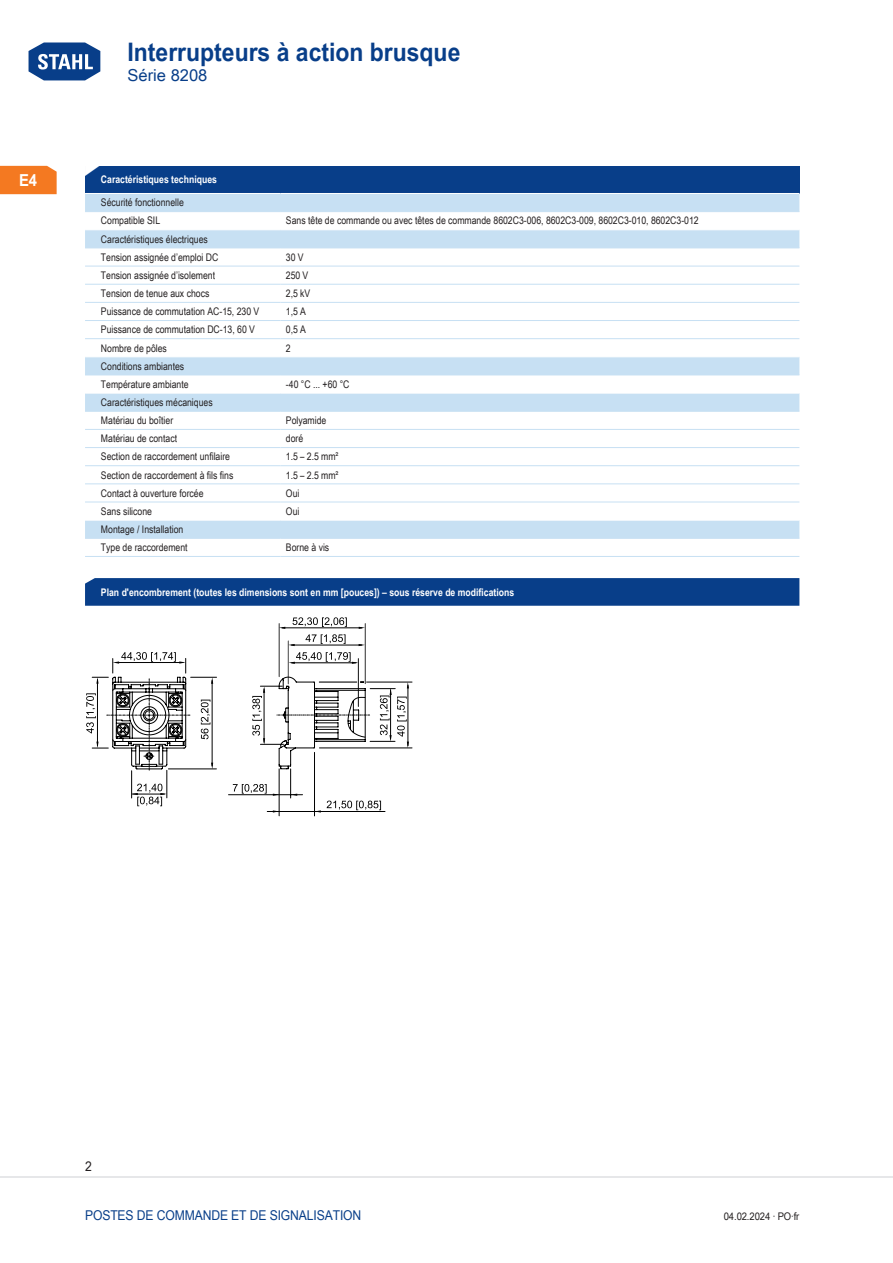
<style>
.page{position:relative;width:893px;height:1263px;background:#fff}
.page>*{position:absolute;margin:0;border:0;box-sizing:border-box;transform-origin:0 0}
.t1{font:700 25.5px "Arial Unicode MS";color:#083e89;scale:.9 1}
.TabHeader1stColumn{font:700 24px "Arial Unicode MS";color:#fff;scale:1.45 1}
.t2{font:16.5px "Arial Unicode MS";color:#083e89}
.t3{font:700 16.5px "Arial Unicode MS";color:#fff;scale:.9 1}
.t4{font:13.5px "Arial Unicode MS";letter-spacing:-.01em;color:#083e89;scale:.9 1}
.t5{font:13.5px "Arial Unicode MS";color:#231f20;scale:.9 1}
.TabBody1stColumn{font:10.5px "Arial Unicode MS";color:#231f20;scale:.83 1}
.TabBodyLeft{font:10.5px "Arial Unicode MS";color:#231f20;scale:.83 1}
.TabHeader1stColumn-2{font:700 10.5px "Arial Unicode MS";color:#fff;scale:.83 1}
.TabBodyLeft-2{font:10.5px "Arial Unicode MS";color:#231f20;scale:.9 1}
.s1{font-weight:400;font-size:31.65px;color:#fff}
</style>
<div class="page">
<svg style="left:28px;top:42px;width:73px;height:39px"></svg>
<hr style="left:0;top:1176px;width:893px;height:2px;background:#e6e7e9">
<div style="left:0;top:166px;width:57px;height:28px;background:#f47921"></div>
<div style="left:85px;top:166px;width:714px;height:27px;background:#083e89"></div>
<svg style="left:85px;top:194px;width:714px;height:344px"></svg>
<hr style="left:85px;top:211px;width:196px;height:1px;background:#c7e0f3">
<hr style="left:281px;top:211px;width:518px;height:1px;background:#c7e0f3">
<hr style="left:85px;top:229px;width:196px;height:1px;background:#fff">
<hr style="left:281px;top:229px;width:518px;height:1px;background:#fff">
<hr style="left:85px;top:248px;width:196px;height:1px;background:#c7e0f3">
<hr style="left:281px;top:248px;width:518px;height:1px;background:#c7e0f3">
<hr style="left:85px;top:266px;width:196px;height:1px;background:#c7e0f3">
<hr style="left:281px;top:266px;width:518px;height:1px;background:#c7e0f3">
<hr style="left:85px;top:284px;width:196px;height:1px;background:#c7e0f3">
<hr style="left:281px;top:284px;width:518px;height:1px;background:#c7e0f3">
<hr style="left:85px;top:302px;width:196px;height:1px;background:#c7e0f3">
<hr style="left:281px;top:302px;width:518px;height:1px;background:#c7e0f3">
<hr style="left:85px;top:320px;width:196px;height:1px;background:#c7e0f3">
<hr style="left:281px;top:320px;width:518px;height:1px;background:#c7e0f3">
<hr style="left:85px;top:338px;width:196px;height:1px;background:#c7e0f3">
<hr style="left:281px;top:338px;width:518px;height:1px;background:#c7e0f3">
<hr style="left:85px;top:356px;width:196px;height:1px;background:#fff">
<hr style="left:281px;top:356px;width:518px;height:1px;background:#fff">
<hr style="left:85px;top:375px;width:196px;height:1px;background:#c7e0f3">
<hr style="left:281px;top:375px;width:518px;height:1px;background:#c7e0f3">
<hr style="left:85px;top:393px;width:196px;height:1px;background:#fff">
<hr style="left:281px;top:393px;width:518px;height:1px;background:#fff">
<hr style="left:85px;top:411px;width:196px;height:1px;background:#c7e0f3">
<hr style="left:281px;top:411px;width:518px;height:1px;background:#c7e0f3">
<hr style="left:85px;top:429px;width:196px;height:1px;background:#c7e0f3">
<hr style="left:281px;top:429px;width:518px;height:1px;background:#c7e0f3">
<hr style="left:85px;top:447px;width:196px;height:1px;background:#c7e0f3">
<hr style="left:281px;top:447px;width:518px;height:1px;background:#c7e0f3">
<hr style="left:85px;top:465px;width:196px;height:1px;background:#c7e0f3">
<hr style="left:281px;top:465px;width:518px;height:1px;background:#c7e0f3">
<hr style="left:85px;top:483px;width:196px;height:1px;background:#c7e0f3">
<hr style="left:281px;top:483px;width:518px;height:1px;background:#c7e0f3">
<hr style="left:85px;top:502px;width:196px;height:1px;background:#c7e0f3">
<hr style="left:281px;top:502px;width:518px;height:1px;background:#c7e0f3">
<hr style="left:85px;top:520px;width:196px;height:1px;background:#fff">
<hr style="left:281px;top:520px;width:518px;height:1px;background:#fff">
<hr style="left:85px;top:538px;width:196px;height:1px;background:#c7e0f3">
<hr style="left:85px;top:556px;width:196px;height:1px;background:#c7e0f3">
<hr style="left:281px;top:538px;width:518px;height:1px;background:#c7e0f3">
<hr style="left:281px;top:556px;width:518px;height:1px;background:#c7e0f3">
<hr style="left:367px;top:682px;width:45px;height:1px;background:#000">
<svg style="left:306px;top:634px;width:40px;height:10px"></svg>
<svg style="left:292px;top:617px;width:55px;height:10px"></svg>
<hr style="left:319px;top:748px;width:93px;height:1px;background:#000">
<hr style="left:314px;top:752px;width:1px;height:64px;background:#000">
<hr style="left:279px;top:769px;width:1px;height:47px;background:#000">
<hr style="left:291px;top:645px;width:71px;height:1px;background:#000">
<hr style="left:288px;top:641px;width:1px;height:43px;background:#000">
<hr style="left:282px;top:628px;width:80px;height:1px;background:#000">
<hr style="left:279px;top:624px;width:1px;height:53px;background:#000">
<hr style="left:365px;top:624px;width:1px;height:60px;background:#000">
<svg style="left:86px;top:652px;width:323px;height:160px"></svg>
<svg style="left:85px;top:578px;width:714px;height:28px;background:#0b408a"></svg>
<h1 class="t1" style="left:26px;top:33px;width:484px"><span class="s1">Home</span> Interrupteurs à action brusque</h1>
<h3 class="t2" style="left:128px;top:63px;width:81px">Série 8208</h3>
<h3 class="t3" style="left:19px;top:168px;width:22px">E4</h3>
<p class="TabHeader1stColumn" style="left:82px;top:154px;width:16px">◤</p>
<p class="TabHeader1stColumn-2" style="left:101px;top:172px;width:141px">Caractéristiques techniques</p>
<p class="TabBody1stColumn" style="left:101px;top:195px;width:101px">Sécurité fonctionnelle</p>
<p class="TabBody1stColumn" style="left:101px;top:213px;width:68px">Compatible SIL</p>
<p class="TabBodyLeft" style="left:286px;top:213px;width:499px">Sans tête de commande ou avec têtes de commande 8602C3-006, 8602C3-009, 8602C3-010, 8602C3-012</p>
<p class="TabBody1stColumn" style="left:101px;top:231px;width:130px">Caractéristiques électriques</p>
<p class="TabBody1stColumn" style="left:101px;top:249px;width:135px">Tension assignée d’emploi DC</p>
<p class="TabBodyLeft" style="left:286px;top:249px;width:23px">30 V</p>
<p class="TabBody1stColumn" style="left:101px;top:268px;width:139px">Tension assignée d’isolement</p>
<p class="TabBodyLeft" style="left:286px;top:268px;width:28px">250 V</p>
<p class="TabBody1stColumn" style="left:101px;top:286px;width:132px">Tension de tenue aux chocs</p>
<p class="TabBodyLeft" style="left:286px;top:286px;width:31px">2,5 kV</p>
<p class="TabBody1stColumn" style="left:101px;top:304px;width:192px">Puissance de commutation AC-15, 230 V</p>
<p class="TabBodyLeft" style="left:286px;top:304px;width:21px">1,5 A</p>
<p class="TabBody1stColumn" style="left:101px;top:322px;width:187px">Puissance de commutation DC-13, 60 V</p>
<p class="TabBodyLeft" style="left:286px;top:322px;width:21px">0,5 A</p>
<p class="TabBody1stColumn" style="left:101px;top:340px;width:81px">Nombre de pôles</p>
<p class="TabBodyLeft" style="left:286px;top:340px;width:7px">2</p>
<p class="TabBody1stColumn" style="left:101px;top:358px;width:102px">Conditions ambiantes</p>
<p class="TabBody1stColumn" style="left:101px;top:376px;width:107px">Température ambiante</p>
<p class="TabBodyLeft" style="left:286px;top:376px;width:77px">-40 °C ... +60 °C</p>
<p class="TabBody1stColumn" style="left:101px;top:395px;width:136px">Caractéristiques mécaniques</p>
<p class="TabBody1stColumn" style="left:101px;top:413px;width:89px">Matériau du boîtier</p>
<p class="TabBodyLeft" style="left:286px;top:413px;width:50px">Polyamide</p>
<p class="TabBody1stColumn" style="left:101px;top:431px;width:93px">Matériau de contact</p>
<p class="TabBodyLeft" style="left:286px;top:431px;width:22px">doré</p>
<p class="TabBody1stColumn" style="left:101px;top:449px;width:157px">Section de raccordement unfilaire</p>
<p class="TabBodyLeft" style="left:286px;top:449px;width:65px">1.5 – 2.5 mm²</p>
<p class="TabBody1stColumn" style="left:101px;top:467px;width:161px">Section de raccordement à fils fins</p>
<p class="TabBodyLeft" style="left:286px;top:467px;width:65px">1.5 – 2.5 mm²</p>
<p class="TabBody1stColumn" style="left:101px;top:485px;width:125px">Contact à ouverture forcée</p>
<p class="TabBodyLeft" style="left:286px;top:485px;width:18px">Oui</p>
<p class="TabBody1stColumn" style="left:101px;top:503px;width:63px">Sans silicone</p>
<p class="TabBodyLeft" style="left:286px;top:503px;width:18px">Oui</p>
<p class="TabBody1stColumn" style="left:101px;top:522px;width:101px">Montage / I nstallation</p>
<p class="TabBody1stColumn" style="left:101px;top:540px;width:106px">Type de raccordement</p>
<p class="TabBodyLeft" style="left:286px;top:540px;width:54px">Borne à vis</p>
<p class="TabHeader1stColumn-2" style="left:101px;top:584px;width:499px">Plan d'encombrement (toutes les dimensions sont en mm [pouces]) – sous réserve de modifications</p>
<p class="t5" style="left:85px;top:1157px;width:9px">2</p>
<p class="t4" style="left:85px;top:1205px;width:309px">Postes de commande et de signalisation</p>
<p class="TabBodyLeft-2" style="left:724px;top:1208px;width:86px">04.02.2024 · PO·fr</p>
</div>
